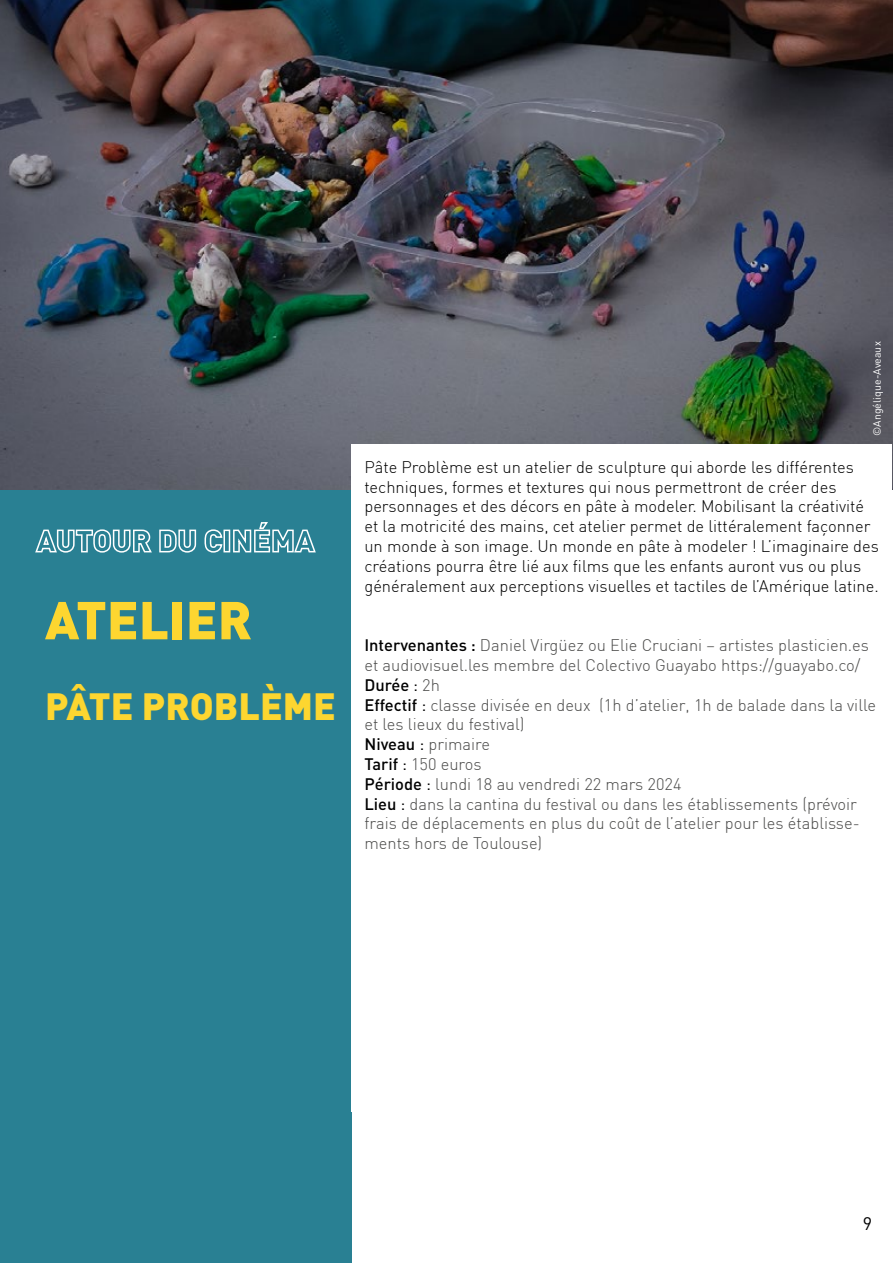
<style>
.page{position:relative;width:893px;height:1263px;background:#fff}
.page>*{position:absolute;margin:0;border:0;box-sizing:border-box;transform-origin:0 0}
.t1{font:900 52.5px "DIN";color:#fdd630}
.t2{font:900 37.5px "DIN";color:#fdd630}
.t3{font:18px "DIN";color:#000}
.t4{font:300 16.5px/19.8px "DIN";color:#4a4a49}
.t5{font:300 16.5px/19.8px "DIN";color:#000}
.t6{font:10.5px "DIN";letter-spacing:.01em;color:#fff}
.s1{font-weight:500;color:#000}
.s2{font-weight:400;color:#000}
</style>
<div class="page">
<div style="left:0;top:486px;width:351px;height:777px;background:#298093"></div>
<img style="left:0;top:0;width:893px;height:489px">
<div style="left:352px;top:444px;width:540px;height:667px;background:#fff"></div>
<svg style="left:35px;top:529px;width:162px;height:24px"></svg>
<svg style="left:204px;top:529px;width:19px;height:24px"></svg>
<div style="left:223px;top:530px;width:7px;height:22px;border:2px solid #fff"></div>
<svg style="left:233px;top:522px;width:83px;height:31px"></svg>
<h1 class="t1" style="left:45px;top:585px;width:208px">ATELIER</h1>
<h2 class="t2" style="left:45px;top:682px;width:292px">PÂTE PROBLÈME</h2>
<p class="t6" style="left:870px;top:436px;width:96px;rotate:-90deg">©Angélique-Aveaux</p>
<p class="t5" style="left:364px;top:457px;width:516px">Pâte Problème est un atelier de sculpture qui aborde les différentes techniques, formes et textures qui nous permettront de créer des personnages et des décors en pâte à modeler. Mobilisant la créativité et la motricité des mains, cet atelier permet de littéralement façonner un monde à son image. Un monde en pâte à modeler ! L’imaginaire des créations pourra être lié aux films que les enfants auront vus ou plus généralement aux perceptions visuelles et tactiles de l’Amérique latine.</p>
<p class="t4" style="left:364px;top:635px;width:513px"><span class="s1">Intervenantes :</span> Daniel Virgüez ou Elie Cruciani – artistes plasticien.es et audiovisuel.les membre del Colectivo Guayabo https://guayabo.co/ <span class="s1">Durée</span> <span class="s2">:</span> 2h<br><span class="s1">Effectif</span> <span class="s2">:</span> classe divisée en deux (1h d’atelier, 1h de balade dans la ville et les lieux du festival)<br><span class="s1">Niveau</span> <span class="s2">:</span> primaire<br><span class="s1">Tarif</span> <span class="s2">:</span> 150 euros<br><span class="s1">Période</span> <span class="s2">:</span> lundi 18 au vendredi 22 mars 2024<br><span class="s1">Lieu</span> <span class="s2">:</span> dans la cantina du festival ou dans les établissements (prévoir frais de déplacements en plus du coût de l’atelier pour les établisse&shy;ments hors de Toulouse)</p>
<p class="t3" style="left:863px;top:1212px;width:11px">9</p>
</div>
